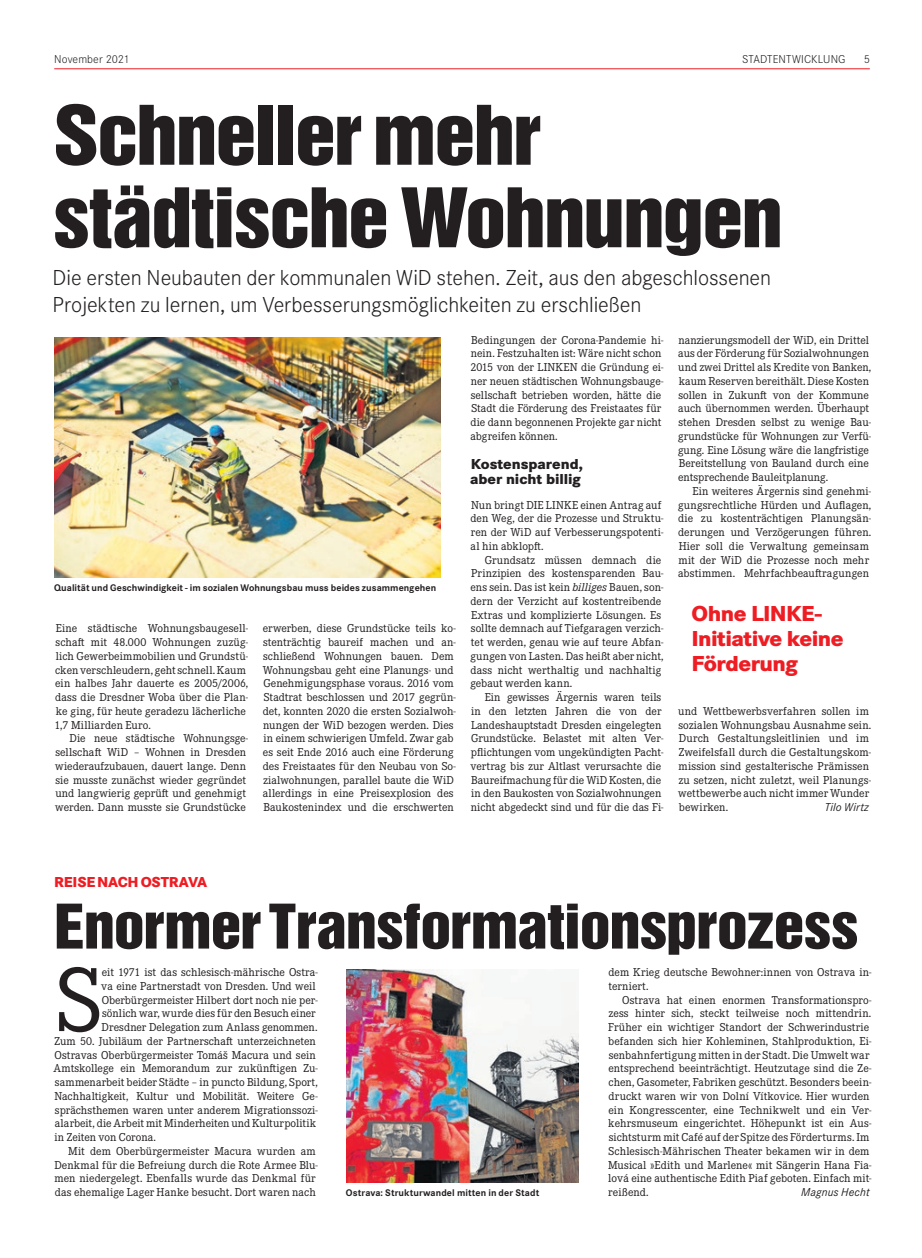
<style>
.page{position:relative;width:922px;height:1258px;background:#fff}
.page>*{position:absolute;margin:0;border:0;box-sizing:border-box;transform-origin:0 0}
.t1{font:94.38px "Corporate E Pro";color:#231f20}
.t2{font:75px/82.5px "Helvetica Inserat";letter-spacing:-.025em;color:#231f20;scale:1.1 1}
.t3{font:56.25px "Helvetica Inserat";letter-spacing:-.015em;color:#231f20;scale:1.1 1}
.t4{font:300 22.5px/27.5px "Corporate S Pro";letter-spacing:-.005em;color:#231f20}
.t5{font:800 22.5px/25px "Corporate S Pro";letter-spacing:-.025em;color:#ee1d23}
.t6{font:800 15px/15px "Corporate S Pro";letter-spacing:-.005em;color:#231f20}
.t7{font:800 15px "Corporate S Pro";letter-spacing:-.015em;color:#ee1d23}
.t8{font:11.88px/13.8px "Corporate E Pro";color:#231f20}
.t9{font:300 11.88px "Corporate S Pro";letter-spacing:.01em;color:#231f20}
.t10{font:italic 11.88px "Corporate S Pro";letter-spacing:.01em;color:#231f20}
.t11{font:700 10px "Corporate S Pro";letter-spacing:.005em;color:#231f20}
.s1{font-style:italic}
</style>
<div class="page">
<hr style="left:54px;top:68px;width:815px;height:1px;background:#ee1d23">
<img style="left:346px;top:969px;width:232px;height:213px">
<img style="left:54px;top:337px;width:386px;height:240px">
<p class="t9" style="left:54px;top:51px;width:77px">November 2021</p>
<p class="t9" style="left:742px;top:51px;width:105px">STADTENTWICKLUNG</p>
<p class="t9" style="left:863px;top:51px;width:8px">5</p>
<h2 class="t2" style="left:53px;top:96px;width:664px">Schneller mehr städtische Wohnungen</h2>
<h3 class="t4" style="left:53px;top:262px;width:720px">Die ersten Neubauten der kommunalen WiD stehen. Zeit, aus den abgeschlossenen<br>Projekten zu lernen, um Verbesserungsmöglichkeiten zu erschließen</h3>
<p class="t11" style="left:54px;top:580px;width:383px">Qualität und Geschwindigkeit - im sozialen Wohnungsbau muss beides zusammengehen</p>
<p class="t8" style="left:55px;top:621px;width:195px">Eine städtische Wohnungsbaugesell&shy;schaft mit 48.000 Wohnungen zuzüg&shy;lich Gewerbeimmobilien und Grundstü&shy;cken verschleudern, geht schnell. Kaum ein halbes Jahr dauerte es 2005/2006, dass die Dresdner Woba über die Plan&shy;ke ging, für heute geradezu lächerliche 1,7 Milliarden Euro.</p>
<p class="t8" style="left:55px;top:731px;width:194px;text-indent:14px">Die neue städtische Wohnungsge&shy;sellschaft WiD – Wohnen in Dresden wiederaufzubauen, dauert lange. Denn sie musste zunächst wieder gegründet und langwierig geprüft und genehmigt werden. Dann musste sie Grundstücke</p>
<p class="t8" style="left:263px;top:621px;width:194px">erwerben, diese Grundstücke teils ko&shy;stenträchtig baureif machen und an&shy;schließend Wohnungen bauen. Dem Wohnungsbau geht eine Planungs- und Genehmigungsphase voraus. 2016 vom Stadtrat beschlossen und 2017 gegrün&shy;det, konnten 2020 die ersten Sozialwoh&shy;nungen der WiD bezogen werden. Dies in einem schwierigen Umfeld. Zwar gab es seit Ende 2016 auch eine Förderung des Freistaates für den Neubau von So&shy;zialwohnungen, parallel baute die WiD allerdings in eine Preisexplosion des Baukostenindex und die erschwerten</p>
<p class="t8" style="left:470px;top:332px;width:194px">Bedingungen der Corona-Pandemie hi&shy;nein. Festzuhalten ist: Wäre nicht schon 2015 von der LINKEN die Gründung ei&shy;ner neuen städtischen Wohnungsbauge&shy;sellschaft betrieben worden, hätte die Stadt die Förderung des Freistaates für die dann begonnenen Projekte gar nicht abgreifen können.</p>
<p class="t6" style="left:470px;top:455px;width:114px">Kostensparend, aber nicht billig</p>
<p class="t8" style="left:470px;top:497px;width:194px">Nun bringt DIE LINKE einen Antrag auf den Weg, der die Prozesse und Struktu&shy;ren der WiD auf Verbesserungspotenti&shy;al hin abklopft.</p>
<p class="t8" style="left:470px;top:552px;width:195px;text-indent:14px">Grundsatz müssen demnach die Prinzipien des kostensparenden Bau&shy;ens sein. Das ist kein <span class="s1">billiges</span> Bauen, son&shy;dern der Verzicht auf kostentreibende Extras und komplizierte Lösungen. Es sollte demnach auf Tiefgaragen verzich&shy;tet werden, genau wie auf teure Abfan&shy;gungen von Lasten. Das heißt aber nicht, dass nicht werthaltig und nachhaltig gebaut werden kann.</p>
<p class="t8" style="left:470px;top:690px;width:194px;text-indent:14px">Ein gewisses Ärgernis waren teils in den letzten Jahren die von der Landeshauptstadt Dresden eingelegten Grundstücke. Belastet mit alten Ver&shy;pflichtungen vom ungekündigten Pacht&shy;vertrag bis zur Altlast verursachte die Baureifmachung für die WiD Kosten, die in den Baukosten von Sozialwohnungen nicht abgedeckt sind und für die das Fi-</p>
<p class="t8" style="left:678px;top:332px;width:195px">nanzierungsmodell der WiD, ein Drittel aus der Förderung für Sozialwohnungen und zwei Drittel als Kredite von Banken, kaum Reserven bereithält. Diese Kosten sollen in Zukunft von der Kommune auch übernommen werden. Überhaupt stehen Dresden selbst zu wenige Bau&shy;grundstücke für Wohnungen zur Verfü&shy;gung. Eine Lösung wäre die langfristige Bereitstellung von Bauland durch eine entsprechende Bauleitplanung.</p>
<p class="t8" style="left:678px;top:483px;width:195px;text-indent:14px">Ein weiteres Ärgernis sind genehmi&shy;gungsrechtliche Hürden und Auflagen, die zu kostenträchtigen Planungsän&shy;derungen und Verzögerungen führen.<br>Hier soll die Verwaltung gemeinsam mit der WiD die Prozesse noch mehr abstimmen. Mehrfachbeauftragungen</p>
<h3 class="t5" style="left:691px;top:599px;width:154px">Ohne LINKE-<br>Initiative keine<br>Förderung</h3>
<p class="t8" style="left:678px;top:703px;width:194px">und Wettbewerbsverfahren sollen im sozialen Wohnungsbau Ausnahme sein.<br>Durch Gestaltungsleitlinien und im Zweifelsfall durch die Gestaltungskom&shy;mission sind gestalterische Prämissen zu setzen, nicht zuletzt, weil Planungs&shy;wettbewerbe auch nicht immer Wunder bewirken.</p>
<p class="t10" style="left:824px;top:798px;width:46px">Tilo Wirtz</p>
<p class="t7" style="left:54px;top:870px;width:154px">REISE NACH OSTRAVA</p>
<h3 class="t3" style="left:54px;top:893px;width:732px">Enormer Transformationsprozess</h3>
<h1 class="t1" style="left:56px;top:936px;width:47px">S</h1>
<p class="t8" style="left:102px;top:965px;width:217px">eit 1971 ist das schlesisch-mährische Ostra-</p>
<p class="t8" style="left:101px;top:978px;width:216px">va eine Partnerstadt von Dresden. Und weil</p>
<p class="t8" style="left:102px;top:992px;width:217px">Oberbürgermeister Hilbert dort noch nie per-</p>
<p class="t8" style="left:102px;top:1006px;width:215px">sönlich war, wurde dies für den Besuch einer</p>
<p class="t8" style="left:102px;top:1020px;width:217px">Dresdner Delegation zum Anlass genommen.</p>
<p class="t8" style="left:54px;top:1033px;width:263px">Zum 50. Jubiläum der Partnerschaft unterzeichneten</p>
<p class="t8" style="left:55px;top:1047px;width:262px">Ostravas Oberbürgermeister Tomáš Macura und sein</p>
<p class="t8" style="left:54px;top:1061px;width:266px">Amtskollege ein Memorandum zur zukünftigen Zu-</p>
<p class="t8" style="left:55px;top:1075px;width:264px">sammenarbeit beider Städte – in puncto Bildung, Sport,</p>
<p class="t8" style="left:54px;top:1088px;width:265px">Nachhaltigkeit, Kultur und Mobilität. Weitere Ge-</p>
<p class="t8" style="left:55px;top:1102px;width:264px">sprächsthemen waren unter anderem Migrationssozi-</p>
<p class="t8" style="left:55px;top:1116px;width:263px">alarbeit, die Arbeit mit Minderheiten und Kulturpolitik</p>
<p class="t8" style="left:55px;top:1130px;width:103px">in Zeiten von Corona.</p>
<p class="t8" style="left:68px;top:1143px;width:249px">Mit dem Oberbürgermeister Macura wurden am</p>
<p class="t8" style="left:54px;top:1157px;width:265px">Denkmal für die Befreiung durch die Rote Armee Blu-</p>
<p class="t8" style="left:55px;top:1171px;width:262px">men niedergelegt. Ebenfalls wurde das Denkmal für</p>
<p class="t8" style="left:55px;top:1185px;width:262px">das ehemalige Lager Hanke besucht. Dort waren nach</p>
<p class="t11" style="left:346px;top:1185px;width:195px">Ostrava: Strukturwandel mitten in der Stadt</p>
<p class="t8" style="left:608px;top:965px;width:264px">dem Krieg deutsche Bewohner:innen von Ostrava in&shy;terniert.</p>
<p class="t8" style="left:608px;top:992px;width:265px;text-indent:14px">Ostrava hat einen enormen Transformationspro&shy;zess hinter sich, steckt teilweise noch mittendrin.<br>Früher ein wichtiger Standort der Schwerindustrie befanden sich hier Kohleminen, Stahlproduktion, Ei&shy;senbahnfertigung mitten in der Stadt. Die Umwelt war entsprechend beeinträchtigt. Heutzutage sind die Ze&shy;chen, Gasometer, Fabriken geschützt. Besonders beein&shy;druckt waren wir von Dolní Vítkovice. Hier wurden ein Kongresscenter, eine Technikwelt und ein Ver&shy;kehrsmuseum eingerichtet. Höhepunkt ist ein Aus&shy;sichtsturm mit Café auf der Spitze des Förderturms. Im Schlesisch-Mährischen Theater bekamen wir in dem Musical »Edith und Marlene« mit Sängerin Hana Fia&shy;lová eine authentische Edith Piaf geboten. Einfach mit&shy;reißend.</p>
<p class="t10" style="left:801px;top:1183px;width:70px">Magnus Hecht</p>
</div>
